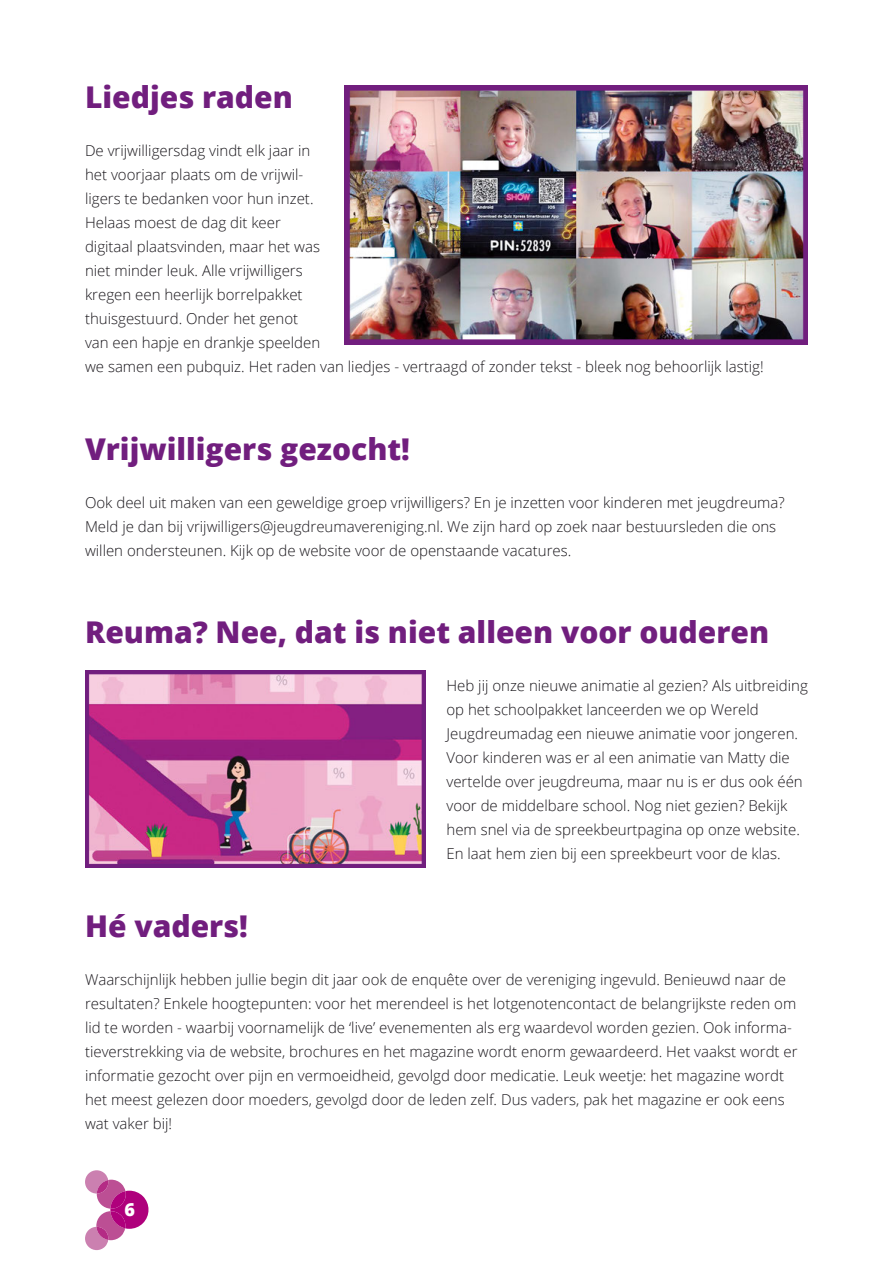
<style>
.page{position:relative;width:893px;height:1263px;background:#fff}
.page>*{position:absolute;margin:0;border:0;box-sizing:border-box;transform-origin:0 0}
.t1{font:800 30px "Open Sans";color:#711e7e}
.t2{font:800 18px "Open Sans";color:#fff}
.t3{font:300 15px/24px "Open Sans";color:#1a171c}
</style>
<div class="page">
<svg style="left:85px;top:670px;width:341px;height:198px;background:#c466a0"></svg>
<img style="left:344px;top:85px;width:464px;height:260px">
<svg style="left:85px;top:1170px;width:64px;height:80px"></svg>
<h1 class="t1" style="left:85px;top:74px;width:209px">Liedjes raden</h1>
<p class="t3" style="left:85px;top:138px;width:680px">De vrijwilligersdag vindt elk jaar in<br>het voorjaar plaats om de vrijwil-<br>ligers te bedanken voor hun inzet.<br>Helaas moest de dag dit keer<br>digitaal plaatsvinden, maar het was<br>niet minder leuk. Alle vrijwilligers<br>kregen een heerlijk borrelpakket<br>thuisgestuurd. Onder het genot<br>van een hapje en drankje speelden<br>we samen een pubquiz. Het raden van liedjes - vertraagd of zonder tekst - bleek nog behoorlijk lastig!</p>
<h1 class="t1" style="left:85px;top:426px;width:326px">Vrijwilligers gezocht!</h1>
<p class="t3" style="left:85px;top:490px;width:701px">Ook deel uit maken van een geweldige groep vrijwilligers? En je inzetten voor kinderen met jeugdreuma?<br>Meld je dan bij vrijwilligers@jeugdreumavereniging.nl. We zijn hard op zoek naar bestuursleden die ons willen ondersteunen. Kijk op de website voor de openstaande vacatures.</p>
<h1 class="t1" style="left:85px;top:609px;width:686px">Reuma? Nee, dat is niet alleen voor ouderen</h1>
<p class="t3" style="left:446px;top:673px;width:363px">Heb jij onze nieuwe animatie al gezien? Als uitbreiding op het schoolpakket lanceerden we op Wereld Jeugdreumadag een nieuwe animatie voor jongeren.<br>Voor kinderen was er al een animatie van Matty die vertelde over jeugdreuma, maar nu is er dus ook één voor de middelbare school. Nog niet gezien? Bekijk hem snel via de spreekbeurtpagina op onze website.<br>En laat hem zien bij een spreekbeurt voor de klas.</p>
<h1 class="t1" style="left:85px;top:903px;width:164px">Hé vaders!</h1>
<p class="t3" style="left:85px;top:967px;width:714px">Waarschijnlijk hebben jullie begin dit jaar ook de enquête over de vereniging ingevuld. Benieuwd naar de resultaten? Enkele hoogtepunten: voor het merendeel is het lotgenotencontact de belangrijkste reden om lid te worden - waarbij voornamelijk de ‘live’ evenementen als erg waardevol worden gezien. Ook informa&shy;tieverstrekking via de website, brochures en het magazine wordt enorm gewaardeerd. Het vaakst wordt er informatie gezocht over pijn en vermoeidheid, gevolgd door medicatie. Leuk weetje: het magazine wordt het meest gelezen door moeders, gevolgd door de leden zelf. Dus vaders, pak het magazine er ook eens wat vaker bij!</p>
<p class="t2" style="left:124px;top:1196px;width:12px">6</p>
</div>
